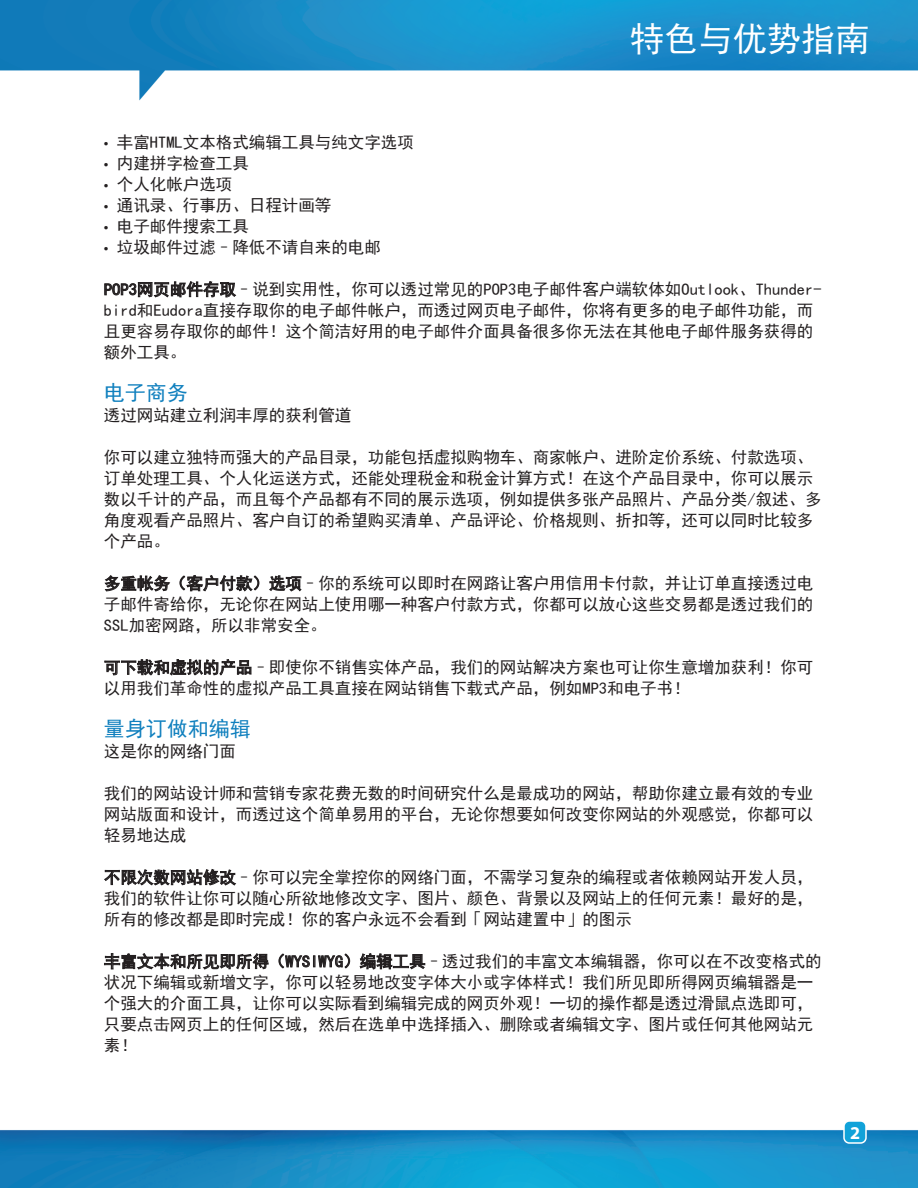
<style>
.page{position:relative;width:918px;height:1188px;background:#fff}
.page>*{position:absolute;margin:0;border:0;box-sizing:border-box;transform-origin:0 0}
.t1{font:34.35px "Sim Hei";color:#fff}
.t2{font:21px "Sim Hei";color:#1080be}
.t3{font:700 18.15px "Myriad Pro";color:#fff}
.t4{font:16.5px/21px "Sim Hei";color:#231f20}
.s1{font-family:"Myriad Pro"}
</style>
<div class="page">
<svg style="left:104px;top:281px;width:132px;height:16px"></svg>
<svg style="left:105px;top:575px;width:65px;height:16px"></svg>
<svg style="left:180px;top:575px;width:79px;height:16px"></svg>
<svg style="left:269px;top:575px;width:32px;height:16px"></svg>
<svg style="left:104px;top:659px;width:147px;height:17px"></svg>
<svg style="left:104px;top:869px;width:132px;height:16px"></svg>
<svg style="left:104px;top:953px;width:165px;height:17px"></svg>
<svg style="left:279px;top:954px;width:71px;height:14px"></svg>
<svg style="left:360px;top:953px;width:65px;height:16px"></svg>
<img style="left:0;top:0;width:918px;height:101px">
<img style="left:0;top:1130px;width:918px;height:58px">
<div style="left:844px;top:1121px;width:22px;height:22px;background:#11a2d9;border-radius:5px"></div>
<div style="left:843px;top:1120px;width:24px;height:24px;border:2px solid #fff;border-radius:5px"></div>
<h1 class="t1" style="left:630px;top:21px;width:241px">特色与优势指南</h1>
<p class="t4" style="left:104px;top:132px;width:311px"><span class="s1">•</span> 丰富HTML文本格式编辑工具与纯文字选项</p>
<p class="t4" style="left:104px;top:153px;width:146px"><span class="s1">•</span> 内建拼字检查工具</p>
<p class="t4" style="left:104px;top:174px;width:130px"><span class="s1">•</span> 个人化帐户选项</p>
<p class="t4" style="left:104px;top:195px;width:229px"><span class="s1">•</span> 通讯录、行事历、日程计画等</p>
<p class="t4" style="left:104px;top:216px;width:146px"><span class="s1">•</span> 电子邮件搜索工具</p>
<p class="t4" style="left:104px;top:237px;width:278px"><span class="s1">•</span> 垃圾邮件过滤–降低不请自来的电邮</p>
<p class="t4" style="left:104px;top:279px;width:719px">POP3网页邮件存取–说到实用性，你可以透过常见的POP3电子邮件客户端软体如Outlook、Thunder&shy;bird和Eudora直接存取你的电子邮件帐户，而透过网页电子邮件，你将有更多的电子邮件功能，而且更容易存取你的邮件！这个简洁好用的电子邮件介面具备很多你无法在其他电子邮件服务获得的额外工具。</p>
<p class="t2" style="left:104px;top:382px;width:85px">电子商务</p>
<p class="t4" style="left:104px;top:405px;width:249px">透过网站建立利润丰厚的获利管道</p>
<p class="t4" style="left:104px;top:447px;width:719px">你可以建立独特而强大的产品目录，功能包括虚拟购物车、商家帐户、进阶定价系统、付款选项、订单处理工具、个人化运送方式，还能处理税金和税金计算方式！在这个产品目录中，你可以展示数以千计的产品，而且每个产品都有不同的展示选项，例如提供多张产品照片、产品分类/叙述、多角度观看产品照片、客户自订的希望购买清单、产品评论、价格规则、折扣等，还可以同时比较多个产品。</p>
<p class="t4" style="left:104px;top:573px;width:711px;text-align:justify">多重帐务（客户付款）选项–你的系统可以即时在网路让客户用信用卡付款，并让订单直接透过电子邮件寄给你，无论你在网站上使用哪一种客户付款方式，你都可以放心这些交易都是透过我们的SSL加密网路，所以非常安全。</p>
<p class="t4" style="left:104px;top:657px;width:711px">可下载和虚拟的产品–即使你不销售实体产品，我们的网站解决方案也可让你生意增加获利！你可以用我们革命性的虚拟产品工具直接在网站销售下载式产品，例如MP3和电子书！</p>
<p class="t2" style="left:104px;top:718px;width:148px">量身订做和编辑</p>
<p class="t4" style="left:104px;top:741px;width:133px">这是你的网络门面</p>
<p class="t4" style="left:104px;top:783px;width:711px;text-align:justify">我们的网站设计师和营销专家花费无数的时间研究什么是最成功的网站，帮助你建立最有效的专业网站版面和设计，而透过这个简单易用的平台，无论你想要如何改变你网站的外观感觉，你都可以轻易地达成</p>
<p class="t4" style="left:104px;top:867px;width:711px;text-align:justify">不限次数网站修改–你可以完全掌控你的网络门面，不需学习复杂的编程或者依赖网站开发人员，我们的软件让你可以随心所欲地修改文字、图片、颜色、背景以及网站上的任何元素！最好的是，所有的修改都是即时完成！你的客户永远不会看到「网站建置中」的图示</p>
<p class="t4" style="left:104px;top:951px;width:719px">丰富文本和所见即所得（WYSIWYG）编辑工具–透过我们的丰富文本编辑器，你可以在不改变格式的状况下编辑或新增文字，你可以轻易地改变字体大小或字体样式！我们所见即所得网页编辑器是一个强大的介面工具，让你可以实际看到编辑完成的网页外观！一切的操作都是透过滑鼠点选即可，只要点击网页上的任何区域，然后在选单中选择插入、删除或者编辑文字、图片或任何其他网站元素！</p>
<p class="t3" style="left:850px;top:1121px;width:12px">2</p>
</div>
